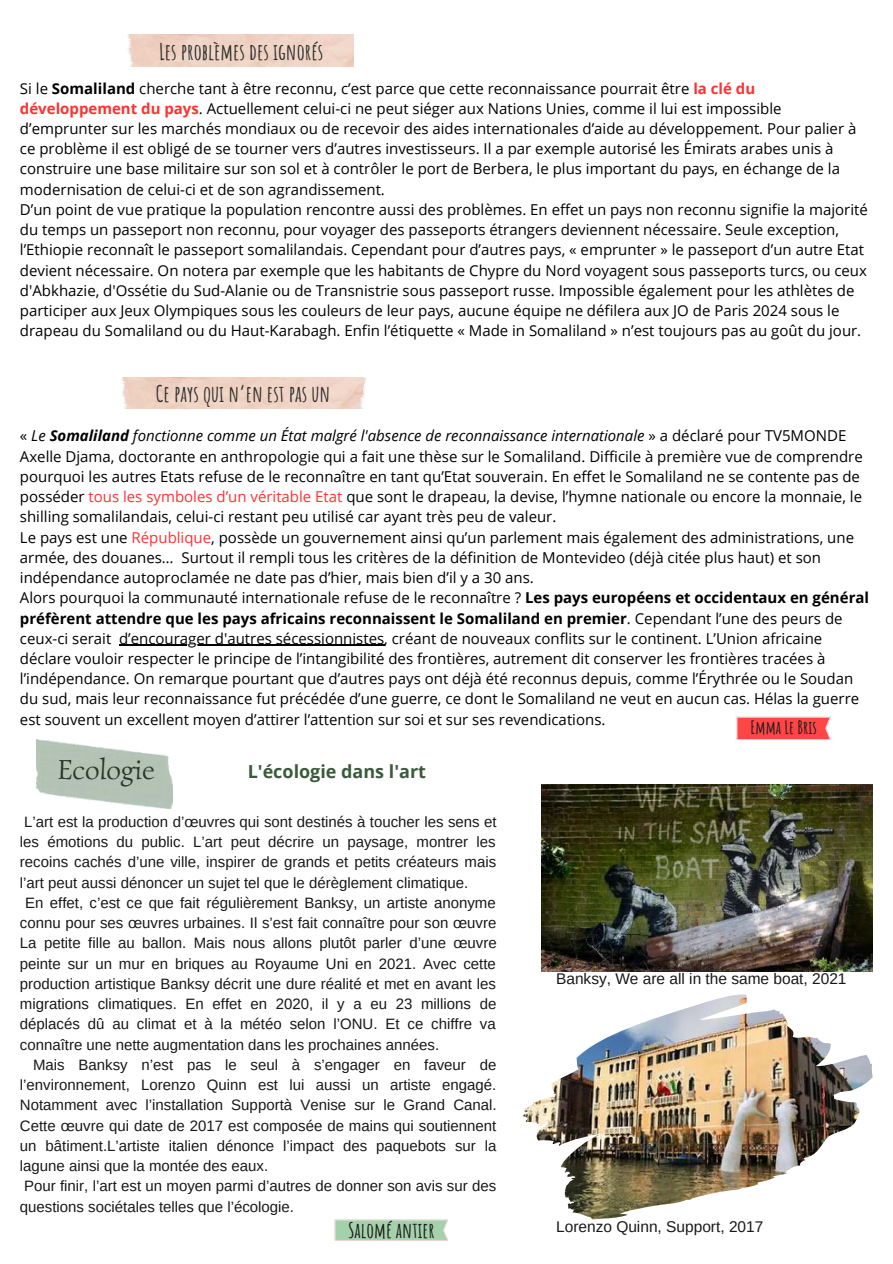
<style>
.page{position:relative;width:893px;height:1264px;background:#fff}
.page>*{position:absolute;margin:0;border:0;box-sizing:border-box;transform-origin:0 0}
.t1{font:28.5px "Simonetta";color:#181818}
.t2{font:700 22.5px "Amatic SC";color:#2e2e2e}
.t3{font:700 21.15px "Amatic SC";color:#181818}
.t4{font:700 18px "Open Sans";color:#3a5a3c}
.t5{font:700 18px "Amatic SC";color:#181818}
.t6{font:15.45px "Arimo";color:#181818}
.t7{font:15px/20.2px "Open Sans";color:#000}
.t8{font:15px "Arimo";color:#181818}
.s1{font-weight:700}
.s2{font-weight:700;color:#ff3131}
.s3{font-style:italic}
.s4{font-weight:700;font-style:italic}
.s5{color:#ff3131}
</style>
<div class="page">
<div style="left:128px;top:35px;width:226px;height:31px;background:#efd3c3"></div>
<img style="left:121px;top:377px;width:244px;height:32px">
<hr style="left:119px;top:645px;width:265px;height:1px;background:#000">
<svg style="left:736px;top:716px;width:95px;height:24px;background:#fc5e5e"></svg>
<img style="left:541px;top:784px;width:331px;height:187px">
<svg style="left:334px;top:1219px;width:114px;height:21px;background:#acd3b0"></svg>
<img style="left:37px;top:740px;width:136px;height:68px">
<img style="left:523px;top:994px;width:349px;height:225px">
<h2 class="t2" style="left:159px;top:37px;width:166px">Les problèmes des ignorés</h2>
<p class="t7" style="left:20px;top:78px;width:849px">Si le <span class="s1">Somaliland</span> cherche tant à être reconnu, c’est parce que cette reconnaissance pourrait être <span class="s2">la clé du développement du pays</span>. Actuellement celui-ci ne peut siéger aux Nations Unies, comme il lui est impossible d’emprunter sur les marchés mondiaux ou de recevoir des aides internationales d’aide au développement. Pour palier à ce problème il est obligé de se tourner vers d’autres investisseurs. Il a par exemple autorisé les Émirats arabes unis à construire une base militaire sur son sol et à contrôler le port de Berbera, le plus important du pays, en échange de la modernisation de celui-ci et de son agrandissement.<br>D’un point de vue pratique la population rencontre aussi des problèmes. En effet un pays non reconnu signifie la majorité du temps un passeport non reconnu, pour voyager des passeports étrangers deviennent nécessaire. Seule exception, l’Ethiopie reconnaît le passeport somalilandais. Cependant pour d’autres pays, « emprunter » le passeport d’un autre Etat devient nécessaire. On notera par exemple que les habitants de Chypre du Nord voyagent sous passeports turcs, ou ceux d'Abkhazie, d'Ossétie du Sud-Alanie ou de Transnistrie sous passeport russe. Impossible également pour les athlètes de participer aux Jeux Olympiques sous les couleurs de leur pays, aucune équipe ne défilera aux JO de Paris 2024 sous le drapeau du Somaliland ou du Haut-Karabagh. Enfin l’étiquette « Made in Somaliland » n’est toujours pas au goût du jour.</p>
<h2 class="t2" style="left:156px;top:379px;width:176px">Ce pays qui n’en est pas un</h2>
<p class="t7" style="left:20px;top:425px;width:850px">« <span class="s3">Le</span> <span class="s4">Somaliland</span> <span class="s3">fonctionne comme un État malgré l'absence de reconnaissance internationale</span> » a déclaré pour TV5MONDE Axelle Djama, doctorante en anthropologie qui a fait une thèse sur le Somaliland. Difficile à première vue de comprendre pourquoi les autres Etats refuse de le reconnaître en tant qu’Etat souverain. En effet le Somaliland ne se contente pas de posséder <span class="s5">tous les symboles d’un véritable Etat</span> que sont le drapeau, la devise, l’hymne nationale ou encore la monnaie, le shilling somalilandais, celui-ci restant peu utilisé car ayant très peu de valeur.<br>Le pays est une <span class="s5">République</span>, possède un gouvernement ainsi qu’un parlement mais également des administrations, une armée, des douanes… Surtout il rempli tous les critères de la définition de Montevideo (déjà citée plus haut) et son indépendance autoproclamée ne date pas d’hier, mais bien d’il y a 30 ans.<br>Alors pourquoi la communauté internationale refuse de le reconnaître ? <span class="s1">Les pays européens et occidentaux en général préfèrent attendre que les pays africains reconnaissent le Somaliland en premier</span>. Cependant l’une des peurs de ceux-ci serait d’encourager d'autres sécessionnistes, créant de nouveaux conflits sur le continent. L’Union africaine déclare vouloir respecter le principe de l’intangibilité des frontières, autrement dit conserver les frontières tracées à l’indépendance. On remarque pourtant que d’autres pays ont déjà été reconnus depuis, comme l’Érythrée ou le Soudan du sud, mais leur reconnaissance fut précédée d’une guerre, ce dont le Somaliland ne veut en aucun cas. Hélas la guerre est souvent un excellent moyen d’attirer l’attention sur soi et sur ses revendications.</p>
<p class="t5" style="left:750px;top:715px;width:68px">Emma Le Bris</p>
<h1 class="t1" style="left:58px;top:751px;width:99px">Ecologie</h1>
<p class="t4" style="left:248px;top:759px;width:180px">L'écologie dans l'art</p>
<p class="t8" style="left:24px;top:813px;width:474px">L’art est la production d’œuvres qui sont destinés à toucher les sens et</p>
<p class="t8" style="left:20px;top:833px;width:477px">les émotions du public. L’art peut décrire un paysage, montrer les</p>
<p class="t8" style="left:20px;top:853px;width:477px">recoins cachés d’une ville, inspirer de grands et petits créateurs mais</p>
<p class="t8" style="left:20px;top:874px;width:450px">l’art peut aussi dénoncer un sujet tel que le dérèglement climatique.</p>
<p class="t8" style="left:25px;top:894px;width:472px">En effet, c’est ce que fait régulièrement Banksy, un artiste anonyme</p>
<p class="t8" style="left:20px;top:914px;width:478px">connu pour ses œuvres urbaines. Il s’est fait connaître pour son œuvre</p>
<p class="t8" style="left:20px;top:934px;width:478px">La petite fille au ballon. Mais nous allons plutôt parler d’une œuvre</p>
<p class="t8" style="left:20px;top:955px;width:477px">peinte sur un mur en briques au Royaume Uni en 2021. Avec cette</p>
<p class="t8" style="left:20px;top:975px;width:477px">production artistique Banksy décrit une dure réalité et met en avant les</p>
<p class="t8" style="left:20px;top:995px;width:478px">migrations climatiques. En effet en 2020, il y a eu 23 millions de</p>
<p class="t8" style="left:20px;top:1015px;width:477px">déplacés dû au climat et à la météo selon l’ONU. Et ce chiffre va</p>
<p class="t8" style="left:20px;top:1035px;width:420px">connaître une nette augmentation dans les prochaines années.</p>
<p class="t8" style="left:33px;top:1056px;width:465px">Mais Banksy n’est pas le seul à s’engager en faveur de</p>
<p class="t8" style="left:20px;top:1076px;width:478px">l’environnement, Lorenzo Quinn est lui aussi un artiste engagé.</p>
<p class="t8" style="left:20px;top:1096px;width:478px">Notamment avec l’installation Supportà Venise sur le Grand Canal.</p>
<p class="t8" style="left:20px;top:1116px;width:478px">Cette œuvre qui date de 2017 est composée de mains qui soutiennent</p>
<p class="t8" style="left:20px;top:1137px;width:478px">un bâtiment.L’artiste italien dénonce l’impact des paquebots sur la</p>
<p class="t8" style="left:20px;top:1157px;width:250px">lagune ainsi que la montée des eaux.</p>
<p class="t8" style="left:24px;top:1177px;width:473px">Pour finir, l’art est un moyen parmi d’autres de donner son avis sur des</p>
<p class="t8" style="left:20px;top:1197px;width:275px">questions sociétales telles que l’écologie.</p>
<h3 class="t3" style="left:348px;top:1216px;width:88px">Salomé antier</h3>
<p class="t6" style="left:556px;top:969px;width:292px">Banksy, We are all in the same boat, 2021</p>
<p class="t6" style="left:556px;top:1218px;width:209px">Lorenzo Quinn, Support, 2017</p>
</div>
